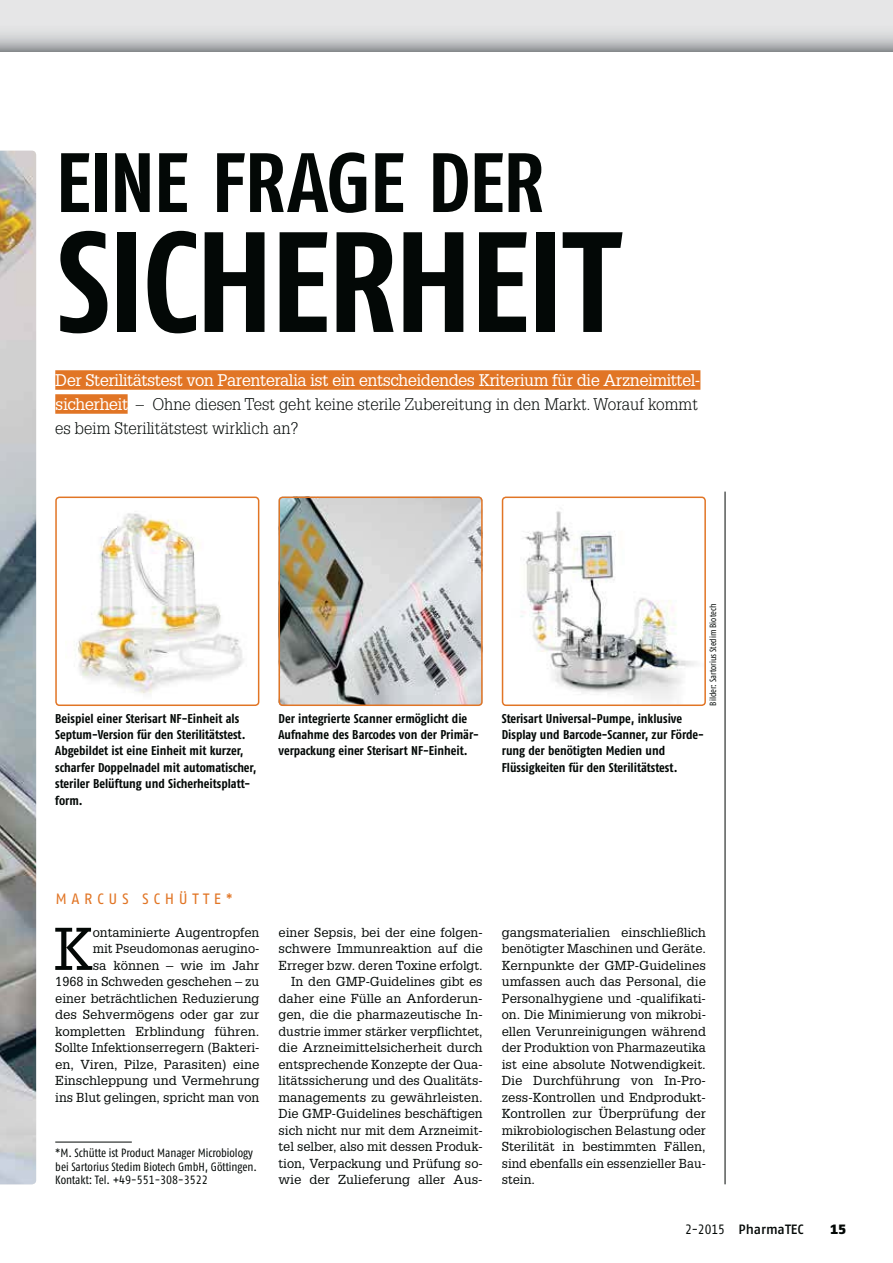
<style>
.page{position:relative;width:893px;height:1263px;background:#fff}
.page>*{position:absolute;margin:0;border:0;box-sizing:border-box;transform-origin:0 0}
.t1{font:700 condensed 142.5px "Fago Pro";letter-spacing:-.02em;color:#030806}
.t2{font:700 condensed 84px "Fago Pro";letter-spacing:-.015em;color:#030806}
.t3{font:58.8px "Glypha LT Std";color:#030806}
.t4{font:300 16.5px/24px "Glypha LT Std";color:#030806}
.t5{font:15px "Fago Pro";letter-spacing:.31em;color:#e17525}
.t6{font:500 13.5px "Fago Pro";color:#030806}
.t7{font:900 13.5px "Fago Pro";color:#030806}
.t8{font:12.75px/16.5px "Glypha LT Std";color:#030806;text-align:right}
.t9{font:700 condensed 12.75px/16.5px "Fago Pro";color:#030806}
.t10{font:condensed 12px/13.5px "Fago Pro";color:#030806}
.t11{font:condensed 9px "Fago Pro";color:#030806}
.s1{font-weight:400;color:#fff}
.s2{font-weight:400;font-stretch:condensed}
</style>
<div class="page">
<div style="left:0;top:0;width:892px;height:51px;background:#e6e6e7"></div>
<svg style="left:0;top:33px;width:892px;height:18px"></svg>
<hr style="left:724px;top:492px;width:1px;height:692px;background:#030806">
<img style="left:0;top:151px;width:36px;height:1033px">
<div style="left:55px;top:370px;width:645px;height:20px;background:#e17525"></div>
<div style="left:55px;top:394px;width:73px;height:20px;background:#e17525"></div>
<img style="left:503px;top:497px;width:193px;height:204px">
<div style="left:502px;top:497px;width:204px;height:209px;border:2px solid #e17525;border-radius:4px"></div>
<hr style="left:55px;top:1142px;width:77px;height:1px;background:#030806">
<img style="left:278px;top:497px;width:204px;height:209px;border-radius:4px">
<div style="left:278px;top:497px;width:204px;height:209px;border:2px solid #e17525;border-radius:4px"></div>
<img style="left:76px;top:513px;width:168px;height:181px">
<div style="left:55px;top:497px;width:204px;height:209px;border:2px solid #e17525;border-radius:4px"></div>
<h2 class="t2" style="left:56px;top:152px;width:490px">EINE FRAGE DER</h2>
<h1 class="t1" style="left:56px;top:230px;width:563px">SICHERHEIT</h1>
<p class="t4" style="left:55px;top:369px;width:646px"><span class="s1">Der Sterilitätstest von Parenteralia ist ein entscheidendes Kriterium für die Arzneimittel&shy;sicherheit</span> – Ohne diesen Test geht keine sterile Zubereitung in den Markt. Worauf kommt es beim Sterilitätstest wirklich an?</p>
<p class="t11" style="left:709px;top:706px;width:103px;rotate:-90deg">Bilder: Sartorius Stedim Biotech</p>
<p class="t9" style="left:55px;top:711px;width:202px">Beispiel einer Sterisart NF-Einheit als Septum-Version für den Sterilitätstest.<br>Abgebildet ist eine Einheit mit kurzer, scharfer Doppelnadel mit automatischer, steriler Belüftung und Sicherheitsplatt&shy;form.</p>
<p class="t9" style="left:278px;top:711px;width:202px">Der integrierte Scanner ermöglicht die<br>Aufnahme des Barcodes von der Primär&shy;verpackung einer Sterisart NF-Einheit.</p>
<p class="t9" style="left:502px;top:711px;width:203px">Sterisart Universal-Pumpe, inklusive Display und Barcode-Scanner, zur Förde&shy;rung der benötigten Medien und Flüssigkeiten für den Sterilitätstest.</p>
<p class="t5" style="left:55px;top:890px;width:179px">MARCUS SCHÜTTE*</p>
<p class="t8" style="left:55px;top:925px;width:206px">ontaminierte Augentropfen<br>mit Pseudomonas aerugino-<br>sa können – wie im Jahr<br>1968 in Schweden geschehen – zu einer beträchtlichen Reduzierung des Sehvermögens oder gar zur kompletten Erblindung führen.<br>Sollte Infektionserregern (Bakteri&shy;en, Viren, Pilze, Parasiten) eine<br>Einschleppung und Vermehrung ins Blut gelingen, spricht man von</p>
<p class="t8" style="left:278px;top:925px;width:206px">einer Sepsis, bei der eine folgen&shy;schwere Immunreaktion auf die Erreger bzw. deren Toxine erfolgt.<br>In den GMP-Guidelines gibt es daher eine Fülle an Anforderun&shy;gen, die die pharmazeutische In&shy;dustrie immer stärker verpflichtet, die Arzneimittelsicherheit durch entsprechende Konzepte der Qua&shy;litätssicherung und des Qualitäts&shy;managements zu gewährleisten.<br>Die GMP-Guidelines beschäftigen sich nicht nur mit dem Arzneimit&shy;tel selber, also mit dessen Produk&shy;tion, Verpackung und Prüfung so&shy;wie der Zulieferung aller Aus-</p>
<p class="t8" style="left:502px;top:925px;width:206px;text-align:justify">gangsmaterialien einschließlich benötigter Maschinen und Geräte.<br>Kernpunkte der GMP-Guidelines umfassen auch das Personal, die Personalhygiene und -qualifikati&shy;on. Die Minimierung von mikrobi&shy;ellen Verunreinigungen während der Produktion von Pharmazeutika ist eine absolute Notwendigkeit.<br>Die Durchführung von In-Pro&shy;zess-Kontrollen und Endprodukt-Kontrollen zur Überprüfung der mikrobiologischen Belastung oder Sterilität in bestimmten Fällen, sind ebenfalls ein essenzieller Bau&shy;stein.</p>
<h3 class="t3" style="left:53px;top:928px;width:41px">K</h3>
<p class="t10" style="left:55px;top:1147px;width:203px">*M. Schütte ist Product Manager Microbiology bei Sartorius Stedim Biotech GmbH, Göttingen.<br>Kontakt: Tel. +49-551-308-3522</p>
<p class="t6" style="left:685px;top:1221px;width:120px"><span class="s2">2-2015</span> PharmaTEC</p>
<p class="t7" style="left:830px;top:1221px;width:17px">15</p>
</div>
